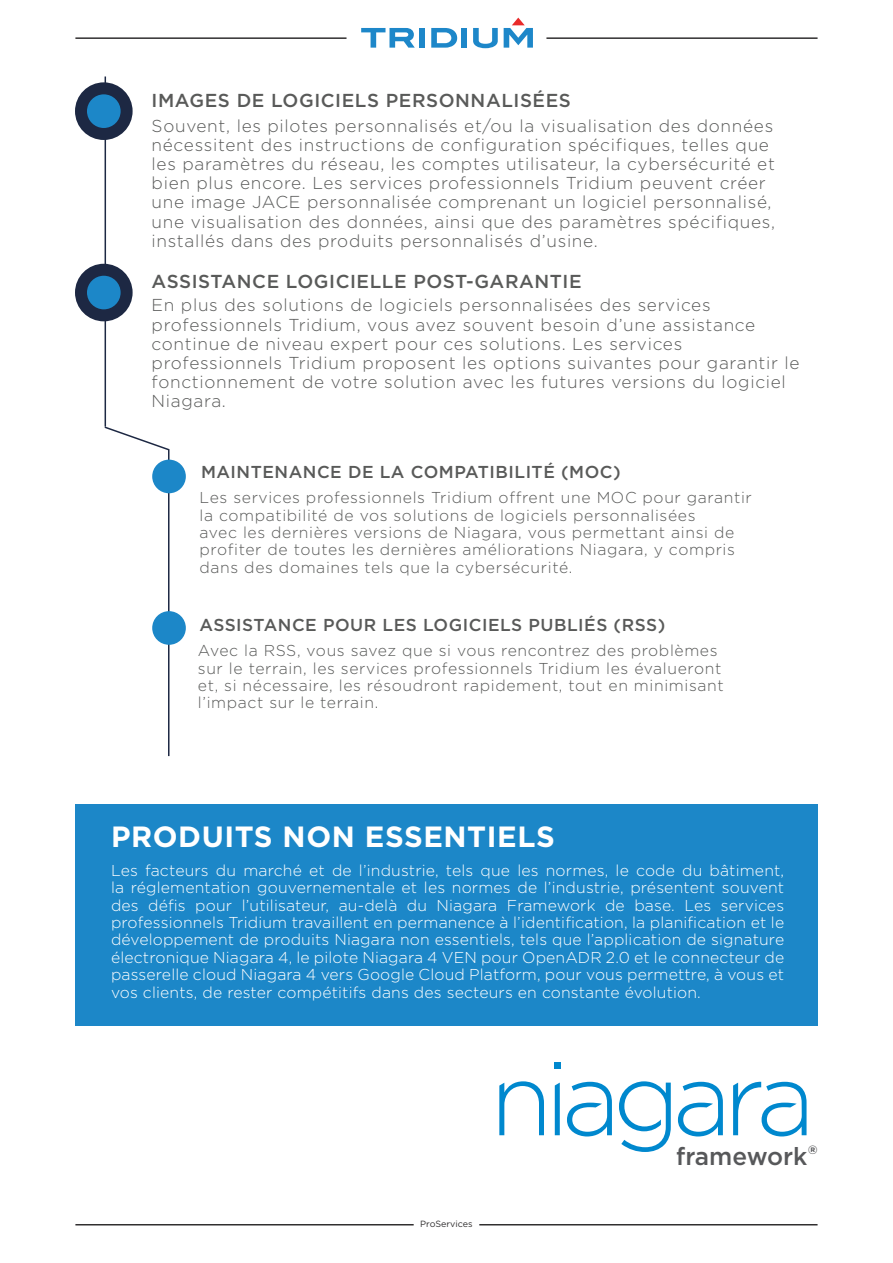
<style>
.page{position:relative;width:893px;height:1263px;background:#fff}
.page>*{position:absolute;margin:0;border:0;box-sizing:border-box;transform-origin:0 0}
.Left{font:700 29.25px "Gotham";letter-spacing:.02em;color:#fff}
.t1{font:500 24.75px "Gotham";color:#57585a}
.Left_Justify{font:500 18.75px "Gotham";letter-spacing:.03em;color:#595a59}
.Left_Justify-2{font:300 17.25px/19.2px "Gotham";letter-spacing:.04em;color:#595a59}
.Left_Justify-3{font:500 17.25px "Gotham";letter-spacing:.03em;color:#595a59}
.Left_Justify-4{font:300 15.75px/17.4px "Gotham";letter-spacing:.01em;color:#fff;text-align:justify}
.Left_Justify-5{font:300 15.75px/17.4px "Gotham";letter-spacing:.04em;color:#595a59}
.t2{font:9px "Gotham";color:#312f30}
</style>
<div class="page">
<hr style="left:75px;top:37px;width:271px;height:2px;background:#312f30">
<hr style="left:546px;top:37px;width:272px;height:2px;background:#312f30">
<hr style="left:105px;top:77px;width:1px;height:350px;background:#1d2843">
<div style="left:75px;top:82px;width:58px;height:58px;background:#1d2843;border-radius:50%"></div>
<div style="left:75px;top:264px;width:58px;height:57px;background:#1d2843;border-radius:50%"></div>
<div style="left:87px;top:94px;width:34px;height:34px;background:#1c87c8;border-radius:50%"></div>
<div style="left:87px;top:276px;width:34px;height:33px;background:#1c87c8;border-radius:50%"></div>
<hr style="left:168px;top:449px;width:2px;height:307px;background:#1d2843">
<div style="left:152px;top:460px;width:34px;height:33px;background:#1c87c8;border-radius:50%"></div>
<hr style="left:75px;top:1224px;width:339px;height:1px;background:#312f30">
<hr style="left:479px;top:1224px;width:339px;height:1px;background:#312f30">
<svg style="left:361px;top:28px;width:54px;height:20px"></svg>
<div style="left:419px;top:28px;width:6px;height:20px;background:#1d87c9"></div>
<svg style="left:431px;top:28px;width:26px;height:20px"></svg>
<div style="left:462px;top:28px;width:5px;height:20px;background:#1d87c9"></div>
<svg style="left:473px;top:28px;width:25px;height:20px"></svg>
<svg style="left:504px;top:18px;width:29px;height:30px"></svg>
<div style="left:152px;top:611px;width:34px;height:34px;background:#1c87c8;border-radius:50%"></div>
<svg style="left:104px;top:425px;width:66px;height:27px"></svg>
<div style="left:75px;top:804px;width:743px;height:222px;background:#1c87c8"></div>
<svg style="left:499px;top:1081px;width:45px;height:54px"></svg>
<div style="left:554px;top:1062px;width:6px;height:7px;background:#0088ce"></div>
<svg style="left:555px;top:1082px;width:5px;height:53px"></svg>
<svg style="left:619px;top:1081px;width:52px;height:71px"></svg>
<svg style="left:567px;top:1082px;width:45px;height:54px"></svg>
<svg style="left:733px;top:1081px;width:73px;height:55px"></svg>
<svg style="left:678px;top:1082px;width:45px;height:54px"></svg>
<p class="Left_Justify" style="left:152px;top:88px;width:421px">IMAGES DE LOGICIELS PERSONNALISÉES</p>
<p class="Left_Justify-2" style="left:152px;top:115px;width:625px">Souvent, les pilotes personnalisés et/ou la visualisation des données nécessitent des instructions de configuration spécifiques, telles que les paramètres du réseau, les comptes utilisateur, la cybersécurité et bien plus encore. Les services professionnels Tridium peuvent créer une image JACE personnalisée comprenant un logiciel personnalisé, une visualisation des données, ainsi que des paramètres spécifiques, installés dans des produits personnalisés d’usine.</p>
<p class="Left_Justify" style="left:152px;top:269px;width:432px">ASSISTANCE LOGICIELLE POST-GARANTIE</p>
<p class="Left_Justify-2" style="left:152px;top:295px;width:650px">En plus des solutions de logiciels personnalisées des services professionnels Tridium, vous avez souvent besoin d’une assistance continue de niveau expert pour ces solutions. Les services professionnels Tridium proposent les options suivantes pour garantir le fonctionnement de votre solution avec les futures versions du logiciel Niagara.</p>
<p class="Left_Justify-3" style="left:201px;top:460px;width:421px">MAINTENANCE DE LA COMPATIBILITÉ (MOC)</p>
<p class="Left_Justify-5" style="left:200px;top:488px;width:554px">Les services professionnels Tridium offrent une MOC pour garantir la compatibilité de vos solutions de logiciels personnalisées<br>avec les dernières versions de Niagara, vous permettant ainsi de profiter de toutes les dernières améliorations Niagara, y compris dans des domaines tels que la cybersécurité.</p>
<p class="Left_Justify-3" style="left:199px;top:613px;width:467px">ASSISTANCE POUR LES LOGICIELS PUBLIÉS (RSS)</p>
<p class="Left_Justify-5" style="left:198px;top:641px;width:527px">Avec la RSS, vous savez que si vous rencontrez des problèmes sur le terrain, les services professionnels Tridium les évalueront et, si nécessaire, les résoudront rapidement, tout en minimisant l’impact sur le terrain.</p>
<p class="Left" style="left:111px;top:818px;width:445px">PRODUITS NON ESSENTIELS</p>
<p class="Left_Justify-4" style="left:111px;top:861px;width:675px">Les facteurs du marché et de l’industrie, tels que les normes, le code du bâtiment, la réglementation gouvernementale et les normes de l’industrie, présentent souvent des défis pour l’utilisateur, au-delà du Niagara Framework de base. Les services professionnels Tridium travaillent en permanence à l’identification, la planification et le développement de produits Niagara non essentiels, tels que l’application de signature électronique Niagara 4, le pilote Niagara 4 VEN pour OpenADR 2.0 et le connecteur de passerelle cloud Niagara 4 vers Google Cloud Platform, pour vous permettre, à vous et vos clients, de rester compétitifs dans des secteurs en constante évolution.</p>
<p class="t2" style="left:420px;top:1217px;width:54px">ProServices</p>
<p class="t1" style="left:676px;top:1139px;width:143px">framework®</p>
</div>
